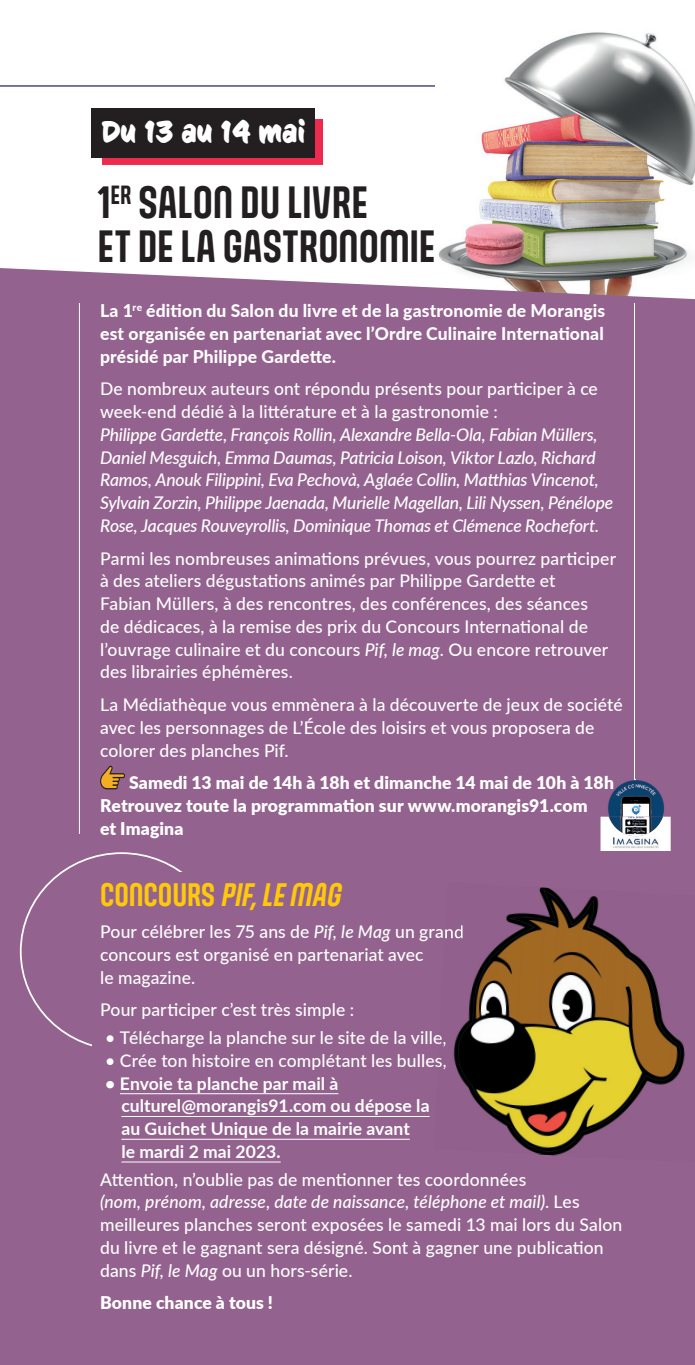
<style>
.page{position:relative;width:695px;height:1365px;background:#fff}
.page>*{position:absolute;margin:0;border:0;box-sizing:border-box;transform-origin:0 0}
.t1{font:700 43.75px/43.8px "Gala";color:#231f20}
.t2{font:italic 700 31.5px "Gala";color:#fec80b}
.t3{font:700 29.75px "CC Sign Language";color:#fff}
.t4{font:500 17.5px/22.8px "Lato";letter-spacing:.01em;color:#fff}
.t5{font:italic 500 17.5px/22.8px "Lato";letter-spacing:-.01em;color:#fff}
.t6{font:800 17.5px/22.8px "Lato";letter-spacing:.005em;color:#fff;text-align:justify}
.t7{font:900 17.5px/22.8px "Lato";letter-spacing:.005em;color:#fff}
.t8{font:700 17.5px/22.8px "Lato";letter-spacing:.005em;color:#fff}
.s1{font-style:italic}
.s2{font-style:normal}
</style>
<div class="page">
<svg style="left:0;top:85px;width:435px;height:2px"></svg>
<img style="left:438px;top:32px;width:256px;height:236px">
<div style="left:0;top:268px;width:694px;height:1096px;background:#93628e"></div>
<img style="left:103px;top:119px;width:219px;height:46px">
<div style="left:91px;top:108px;width:224px;height:49px;background:#231f20"></div>
<div style="left:92px;top:871px;width:170px;height:188px;background:#93628e"></div>
<hr style="left:120px;top:1093px;width:218px;height:1px;background:#fff">
<hr style="left:121px;top:1115px;width:308px;height:1px;background:#fff">
<hr style="left:121px;top:1138px;width:289px;height:1px;background:#fff">
<hr style="left:121px;top:1161px;width:160px;height:1px;background:#fff">
<svg style="left:100px;top:765px;width:25px;height:24px"></svg>
<img style="left:433px;top:882px;width:261px;height:280px">
<img style="left:444px;top:925px;width:18px;height:16px">
<img style="left:438px;top:1031px;width:7px;height:16px">
<img style="left:437px;top:1053px;width:8px;height:16px">
<hr style="left:79px;top:303px;width:1px;height:530px;background:#fff">
<hr style="left:634px;top:303px;width:1px;height:530px;background:#fff">
<img style="left:600px;top:816px;width:70px;height:34px">
<img style="left:614px;top:779px;width:50px;height:37px">
<img style="left:634px;top:779px;width:1px;height:37px">
<img style="left:608px;top:816px;width:26px;height:17px">
<svg style="left:634px;top:816px;width:1px;height:17px"></svg>
<h3 class="t3" style="left:101px;top:114px;width:205px">DU 13 AU 14 MAI</h3>
<h1 class="t1" style="left:98px;top:179px;width:339px">1<sup>ER</sup> SALON DU LIVRE<br>ET DE LA GASTRONOMIE</h1>
<p class="t6" style="left:100px;top:298px;width:506px">La 1<sup>re</sup> édition du Salon du livre et de la gastronomie de Morangis est organisée en partenariat avec l’Ordre Culinaire International présidé par Philippe Gardette.</p>
<p class="t4" style="left:100px;top:377px;width:499px">De nombreux auteurs ont répondu présents pour participer à ce week-end dédié à la littérature et à la gastronomie :</p>
<p class="t5" style="left:100px;top:422px;width:514px">Philippe Gardette, François Rollin, Alexandre Bella-Ola, Fabian Müllers, Daniel Mesguich, Emma Daumas, Patricia Loison, Viktor Lazlo, Richard Ramos, Anouk Filippini, Eva Pechovà, Aglaée Collin, Matthias Vincenot, Sylvain Zorzin, Philippe Jaenada, Murielle Magellan, Lili Nyssen, Pénélope Rose, Jacques Rouveyrollis, Dominique Thomas et Clémence Rochefort.</p>
<p class="t4" style="left:100px;top:546px;width:517px">Parmi les nombreuses animations prévues, vous pourrez participer à des ateliers dégustations animés par Philippe Gardette et<br>Fabian Müllers, à des rencontres, des conférences, des séances<br>de dédicaces, à la remise des prix du Concours International de l’ouvrage culinaire et du concours <span class="s1">Pif, le mag</span>. Ou encore retrouver des librairies éphémères.</p>
<p class="t4" style="left:100px;top:692px;width:524px">La Médiathèque vous emmènera à la découverte de jeux de société avec les personnages de L’École des loisirs et vous proposera de colorer des planches Pif.</p>
<p class="t7" style="left:100px;top:770px;width:515px;text-indent:29px">Samedi 13 mai de 14h à 18h et dimanche 14 mai de 10h à 18h<br>Retrouvez toute la programmation sur www.morangis91.com<br>et Imagina</p>
<h2 class="t2" style="left:100px;top:873px;width:249px"><span class="s2">CONCOURS</span> PIF,LEMAG</h2>
<p class="t4" style="left:100px;top:919px;width:365px">Pour célébrer les 75 ans de <span class="s1">Pif, le Mag</span> un grand concours est organisé en partenariat avec<br>le magazine.</p>
<p class="t4" style="left:100px;top:997px;width:255px">Pour participer c’est très simple :</p>
<p class="t4" style="left:105px;top:1025px;width:343px">• Télécharge la planche sur le site de la ville,</p>
<p class="t4" style="left:105px;top:1048px;width:343px">• Crée ton histoire en complétant les bulles,</p>
<p class="t8" style="left:121px;top:1071px;width:309px;text-indent:-16px">• Envoie ta planche par mail à culturel@morangis91.com ou dépose la au Guichet Unique de la mairie avant<br>le mardi 2 mai 2023.</p>
<p class="t4" style="left:100px;top:1166px;width:523px">Attention, n’oublie pas de mentionner tes coordonnées<br><span class="s1">(nom, prénom, adresse, date de naissance, téléphone et mail)</span>. Les meilleures planches seront exposées le samedi 13 mai lors du Salon du livre et le gagnant sera désigné. Sont à gagner une publication dans <span class="s1">Pif, le Mag</span> ou un hors-série.</p>
<p class="t7" style="left:100px;top:1290px;width:174px">Bonne chance à tous !</p>
</div>
